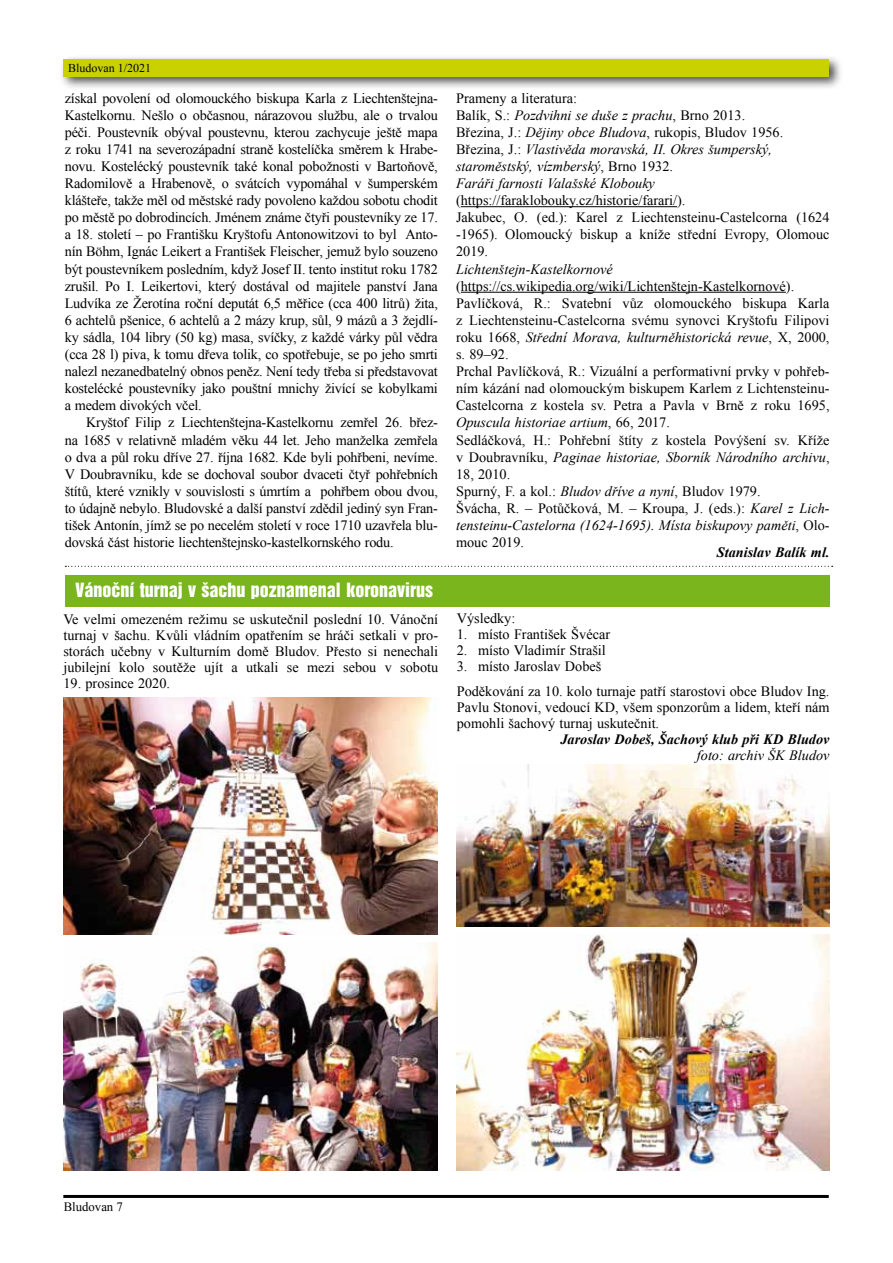
<style>
.page{position:relative;width:893px;height:1263px;background:#fff}
.page>*{position:absolute;margin:0;border:0;box-sizing:border-box;transform-origin:0 0}
.t1{font:18px "Switzerland Inserat CE";color:#fff}
.t2{font:14.25px/17.1px "Times New Roman";color:#000}
.t3{font:italic 14.25px/17.1px "Times New Roman";color:#000}
.t4{font:italic 700 14.25px "Times New Roman";color:#000}
.t5{font:12.75px "Times New Roman";color:#000}
.t6{font:12px "Times New Roman";color:#000}
.s1{font-style:normal}
.s2{font-style:italic}
</style>
<div class="page">
<div style="left:59px;top:54px;width:784px;height:36px;background:#000;opacity:.7"></div>
<div style="left:64px;top:59px;width:765px;height:18px;background:#c9d200"></div>
<hr style="left:63px;top:1195px;width:766px;height:3px;background:#000">
<hr style="left:461px;top:206px;width:216px;height:1px;background:#000">
<hr style="left:461px;top:292px;width:325px;height:1px;background:#000">
<div style="left:65px;top:575px;width:764px;height:32px;background:#7ab51d"></div>
<img style="left:64px;top:697px;width:374px;height:237px">
<img style="left:457px;top:764px;width:372px;height:162px">
<img style="left:456px;top:934px;width:373px;height:236px">
<img style="left:63px;top:942px;width:375px;height:228px">
<svg style="left:65px;top:566px;width:768px;height:1px"></svg>
<p class="t6" style="left:68px;top:59px;width:85px">Bludovan 1/2021</p>
<p class="t2" style="left:65px;top:89px;width:375px;text-align:justify">získal povolení od olomouckého biskupa Karla z Liechtenštejna-Kastelkornu. Nešlo o občasnou, nárazovou službu, ale o trvalou péči. Poustevník obýval poustevnu, kterou zachycuje ještě mapa z roku 1741 na severozápadní straně kostelíčka směrem k Hrabe&shy;novu. Kostelécký poustevník také konal pobožnosti v Bartoňově, Radomilově a Hrabenově, o svátcích vypomáhal v šumperském klášteře, takže měl od městské rady povoleno každou sobotu chodit po městě po dobrodincích. Jménem známe čtyři poustevníky ze 17. a 18. století – po Františku Kryštofu Antonowitzovi to byl Anto&shy;nín Böhm, Ignác Leikert a František Fleischer, jemuž bylo souzeno být poustevníkem posledním, když Josef II. tento institut roku 1782 zrušil. Po I. Leikertovi, který dostával od majitele panství Jana Ludvíka ze Žerotína roční deputát 6,5 měřice (cca 400 litrů) žita, 6 achtelů pšenice, 6 achtelů a 2 mázy krup, sůl, 9 mázů a 3 žejdlí&shy;ky sádla, 104 libry (50 kg) masa, svíčky, z každé várky půl vědra (cca 28 l) piva, k tomu dřeva tolik, co spotřebuje, se po jeho smrti nalezl nezanedbatelný obnos peněz. Není tedy třeba si představovat kostelécké poustevníky jako pouštní mnichy živící se kobylkami a medem divokých včel.</p>
<p class="t2" style="left:65px;top:414px;width:375px;text-align:justify;text-indent:21px">Kryštof Filip z Liechtenštejna-Kastelkornu zemřel 26. břez&shy;na 1685 v relativně mladém věku 44 let. Jeho manželka zemřela o dva a půl roku dříve 27. října 1682. Kde byli pohřbeni, nevíme.<br>V Doubravníku, kde se dochoval soubor dvaceti čtyř pohřebních štítů, které vznikly v souvislosti s úmrtím a pohřbem obou dvou, to údajně nebylo. Bludovské a další panství zdědil jediný syn Fran&shy;tišek Antonín, jímž se po necelém století v roce 1710 uzavřela blu&shy;dovská část historie liechtenštejnsko-kastelkornského rodu.</p>
<p class="t1" style="left:75px;top:579px;width:359px">Vánoční turnaj v šachu poznamenal koronavirus</p>
<p class="t2" style="left:63px;top:611px;width:376px;line-height:16px;text-align:justify">Ve velmi omezeném režimu se uskutečnil poslední 10. Vánoční turnaj v šachu. Kvůli vládním opatřením se hráči setkali v pro&shy;storách učebny v Kulturním domě Bludov. Přesto si nenechali jubilejní kolo soutěže ujít a utkali se mezi sebou v sobotu</p>
<p class="t2" style="left:63px;top:674px;width:108px">19. prosince 2020.</p>
<p class="t3" style="left:456px;top:89px;width:329px"><span class="s1">Prameny a literatura:<br>Balík, S.:</span> Pozdvihni se duše z prachu<span class="s1">, Brno 2013.<br>Březina, J.:</span> Dějiny obce Bludova<span class="s1">, rukopis, Bludov 1956.<br>Březina, J.:</span> Vlastivěda moravská, II. Okres šumperský, staroměstský, vízmberský<span class="s1">, Brno 1932.<br></span>Faráři farnosti Valašské Klobouky</p>
<p class="t2" style="left:456px;top:191px;width:375px">(https://faraklobouky.cz/historie/farari/).<br>Jakubec, O. (ed.): Karel z Liechtensteinu-Castelcorna (1624 -1965). Olomoucký biskup a kníže střední Evropy, Olomouc 2019.</p>
<p class="t3" style="left:456px;top:260px;width:158px">Lichtenštejn-Kastelkornové</p>
<p class="t2" style="left:456px;top:277px;width:375px">(https://cs.wikipedia.org/wiki/Lichtenštejn-Kastelkornové).<br>Pavlíčková, R.: Svatební vůz olomouckého biskupa Karla z Liechtensteinu-Castelcorna svému synovci Kryštofu Filipovi roku 1668, <span class="s2">Střední Morava, kulturněhistorická revue</span>, X, 2000, s. 89–92.<br>Prchal Pavlíčková, R.: Vizuální a performativní prvky v pohřeb&shy;ním kázání nad olomouckým biskupem Karlem z Lichtensteinu-Castelcorna z kostela sv. Petra a Pavla v Brně z roku 1695, <span class="s2">Opuscula historiae artium</span>, 66, 2017.<br>Sedláčková, H.: Pohřební štíty z kostela Povýšení sv. Kříže v Doubravníku, <span class="s2">Paginae historiae, Sborník Národního archivu</span>, 18, 2010.<br>Spurný, F. a kol.: <span class="s2">Bludov dříve a nyní</span>, Bludov 1979.<br>Švácha, R. – Potůčková, M. – Kroupa, J. (eds.): <span class="s2">Karel z Lich&shy;tensteinu-Castelorna (1624-1695). Místa biskupovy paměti</span>, Olo&shy;mouc 2019.</p>
<p class="t4" style="left:717px;top:543px;width:114px">Stanislav Balík ml.</p>
<p class="t2" style="left:457px;top:609px;width:60px">Výsledky:</p>
<p class="t2" style="left:457px;top:625px;width:155px">1. místo František Švécar</p>
<p class="t2" style="left:457px;top:641px;width:151px">2. místo Vladimír Strašil</p>
<p class="t2" style="left:457px;top:653px;width:374px;line-height:24.6px">3. místo Jaroslav Dobeš<br>Poděkování za 10. kolo turnaje patří starostovi obce Bludov Ing.</p>
<p class="t2" style="left:457px;top:698px;width:374px;line-height:16px">Pavlu Stonovi, vedoucí KD, všem sponzorům a lidem, kteří nám pomohli šachový turnaj uskutečnit.</p>
<p class="t4" style="left:560px;top:729px;width:271px">Jaroslav Dobeš, Šachový klub při KD Bludov</p>
<p class="t3" style="left:697px;top:746px;width:134px">foto: archiv ŠK Bludov</p>
<p class="t5" style="left:64px;top:1197px;width:61px">Bludovan 7</p>
</div>
